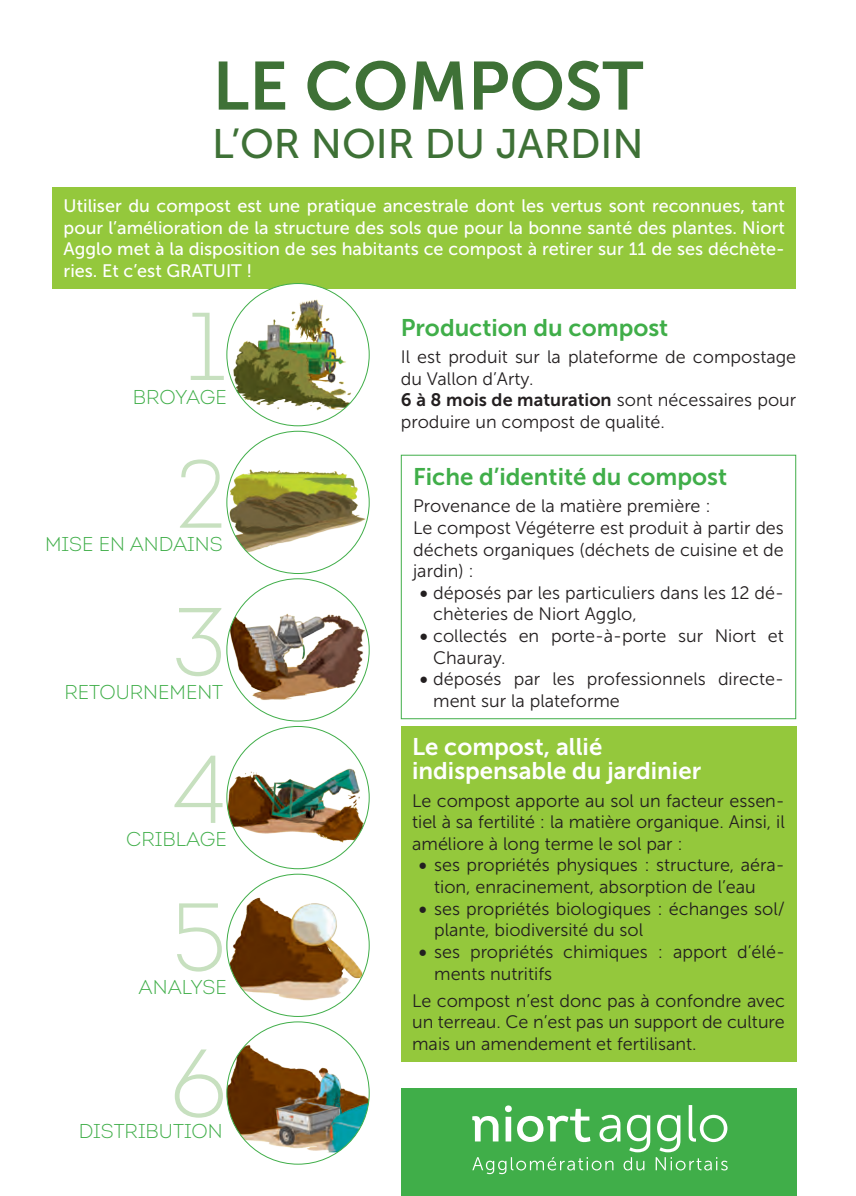
<style>
.page{position:relative;width:856px;height:1196px;background:#fff}
.page>*{position:absolute;margin:0;border:0;box-sizing:border-box;transform-origin:0 0}
.t1{font:300 96px/147.6px "Intro";color:#c7e0bf}
.t2{font:67.8px "Museo Sans 700";color:#3e7136}
.t3{font:41.2px "Museo Sans 500";color:#3e7136}
.t4{font:24px "Museo Sans 700";color:#40ae49}
.t5{font:24px/24px "Museo Sans 700";color:#fff}
.t6{font:300 20px "Intro";color:#40ae49}
.t7{font:18px/21.6px "Museo Sans 300";color:#231f20}
.t8{font:18px/21.6px "Museo Sans 500";color:#fff;text-align:justify}
.t9{font:18px "Museo Sans 700";color:#231f20}
.s1{font-family:"Museo Sans 300"}
.s2{font-family:"Minion Pro";font-size:24px}
</style>
<div class="page">
<div style="left:400px;top:1087px;width:395px;height:108px;background:#40ae49"></div>
<svg style="left:472px;top:1105px;width:255px;height:68px"></svg>
<div style="left:52px;top:187px;width:743px;height:101px;background:#94c83c"></div>
<div style="left:400px;top:725px;width:395px;height:336px;background:#94c83c"></div>
<div style="left:400px;top:454px;width:395px;height:265px;border:1px solid #40ae49"></div>
<img style="left:227px;top:431px;width:142px;height:142px;border-radius:71px">
<img style="left:227px;top:283px;width:142px;height:143px;border-radius:71px">
<img style="left:227px;top:726px;width:142px;height:142px;border-radius:71px">
<img style="left:227px;top:874px;width:142px;height:142px;border-radius:71px">
<img style="left:227px;top:1021px;width:142px;height:142px;border-radius:71px">
<img style="left:227px;top:578px;width:142px;height:143px;border-radius:71px">
<h2 class="t2" style="left:212px;top:48px;width:432px">LE COMPOST</h2>
<h3 class="t3" style="left:212px;top:121px;width:432px">L’OR NOIR DU JARDIN</h3>
<p class="t8" style="left:64px;top:195px;width:722px">Utiliser du compost est une pratique ancestrale dont les vertus sont reconnues, tant pour l’amélioration de la structure des sols que pour la bonne santé des plantes. Niort Agglo met à la disposition de ses habitants ce compost à retirer sur 11 de ses déchète&shy;ries. Et c’est GRATUIT !</p>
<h1 class="t1" style="left:186px;top:272px;width:42px">1</h1>
<p class="t6" style="left:133px;top:384px;width:95px">BROYAGE</p>
<h1 class="t1" style="left:175px;top:420px;width:53px">2</h1>
<p class="t6" style="left:45px;top:531px;width:179px">MISE EN ANDAINS</p>
<h1 class="t1" style="left:171px;top:567px;width:57px">3</h1>
<p class="t6" style="left:64px;top:679px;width:160px">RETOURNEMENT</p>
<h1 class="t1" style="left:171px;top:715px;width:57px">4<br>5</h1>
<p class="t6" style="left:126px;top:826px;width:102px">CRIBLAGE</p>
<p class="t6" style="left:138px;top:974px;width:90px">ANALYSE</p>
<h1 class="t1" style="left:171px;top:1009px;width:57px">6</h1>
<p class="t6" style="left:79px;top:1118px;width:145px">DISTRIBUTION</p>
<h3 class="t4" style="left:400px;top:314px;width:269px">Production du compost</h3>
<p class="t7" style="left:400px;top:346px;width:397px">Il est produit sur la plateforme de compostage du Vallon d’Arty.</p>
<p class="t9" style="left:400px;top:390px;width:396px">6 à 8 mois de maturation <span class="s1">sont nécessaires pour</span></p>
<p class="t7" style="left:400px;top:411px;width:265px">produire un compost de qualité.</p>
<h3 class="t4" style="left:413px;top:463px;width:315px">Fiche d’identité du compost</h3>
<p class="t7" style="left:413px;top:495px;width:372px">Provenance de la matière première :<br>Le compost Végéterre est produit à partir des déchets organiques (déchets de cuisine et de jardin) :</p>
<p class="t7" style="left:433px;top:582px;width:352px;text-indent:-14px"><span class="s2">•</span> déposés par les particuliers dans les 12 dé&shy;chèteries de Niort Agglo,</p>
<p class="t7" style="left:433px;top:625px;width:352px;text-indent:-14px"><span class="s2">•</span> collectés en porte-à-porte sur Niort et<br>Chauray.</p>
<p class="t7" style="left:433px;top:668px;width:352px;text-indent:-14px"><span class="s2">•</span> déposés par les professionnels directe&shy;ment sur la plateforme</p>
<h3 class="t5" style="left:412px;top:735px;width:290px">Le compost, allié indispensable du jardinier</h3>
<p class="t7" style="left:412px;top:789px;width:374px;text-align:justify">Le compost apporte au sol un facteur essen&shy;tiel à sa fertilité : la matière organique. Ainsi, il améliore à long terme le sol par :</p>
<p class="t7" style="left:434px;top:854px;width:352px;text-indent:-16px"><span class="s2">•</span> ses propriétés physiques : structure, aéra&shy;tion, enracinement, absorption de l’eau</p>
<p class="t7" style="left:434px;top:897px;width:352px;text-indent:-16px"><span class="s2">•</span> ses propriétés biologiques : échanges sol/ plante, biodiversité du sol</p>
<p class="t7" style="left:434px;top:940px;width:352px;text-indent:-16px"><span class="s2">•</span> ses propriétés chimiques : apport d’élé&shy;ments nutritifs</p>
<p class="t7" style="left:412px;top:989px;width:374px;text-align:justify">Le compost n’est donc pas à confondre avec un terreau. Ce n’est pas un support de culture mais un amendement et fertilisant.</p>
</div>
